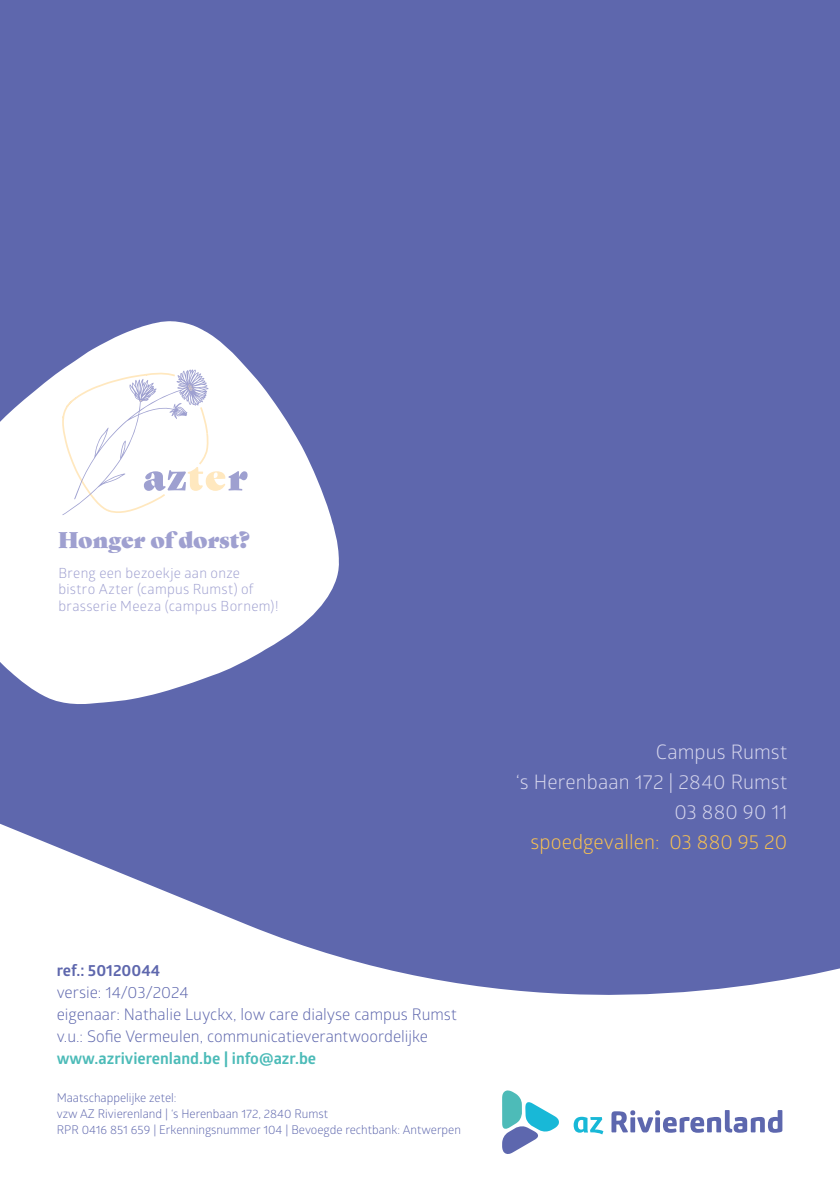
<style>
.page{position:relative;width:840px;height:1191px;background:#fff}
.page>*{position:absolute;margin:0;border:0;box-sizing:border-box;transform-origin:0 0}
.t1{font:22px "Gastromond";letter-spacing:.005em;color:#9fa0d0}
.t2{font:20px/30px "Glober";letter-spacing:.005em;color:#d7d7ed;text-align:right}
.t3{font:20px "Glober";letter-spacing:.005em;color:#fcc44f}
.t4{font:16px/22px "Glober";color:#5e67ad}
.t5{font:700 16px "Glober";color:#4cbbb8}
.t6{font:700 16px "Glober";color:#5e67ad}
.t7{font:14px/16.8px "Glober";letter-spacing:.025em;color:#9fa0d0}
.t8{font:12px/16px "Glober";color:#5e67ad}
</style>
<div class="page">
<div style="left:0;top:0;width:839px;height:1191px;background:#5e67ad"></div>
<svg style="left:0;top:823px;width:839px;height:368px;fill:#fff"></svg>
<svg style="left:502px;top:1090px;width:56px;height:64px"></svg>
<svg style="left:573px;top:1116px;width:30px;height:18px"></svg>
<svg style="left:611px;top:1110px;width:171px;height:22px"></svg>
<svg style="left:0;top:321px;width:339px;height:383px;fill:#fff"></svg>
<svg style="left:61px;top:369px;width:186px;height:146px;background:#f7f7f9"></svg>
<h1 class="t1" style="left:58px;top:523px;width:193px">Honger of dorst?</h1>
<p class="t7" style="left:58px;top:563px;width:221px">Breng een bezoekje aan onze bistro Azter (campus Rumst) of brasserie Meeza (campus Bornem)!</p>
<h3 class="t6" style="left:57px;top:959px;width:105px">ref.: 50120044</h3>
<h3 class="t4" style="left:57px;top:980px;width:401px">versie: 14/03/2024<br>eigenaar: Nathalie Luyckx, low care dialyse campus Rumst v.u.: Sofie Vermeulen, communicatieverantwoordelijke</h3>
<h3 class="t5" style="left:57px;top:1047px;width:261px">www.azrivierenland.be | info@azr.be</h3>
<p class="t8" style="left:57px;top:1089px;width:405px">Maatschappelijke zetel:<br>vzw AZ Rivierenland | ‘s Herenbaan 172, 2840 Rumst<br>RPR 0416 851 659 | Erkenningsnummer 104 | Bevoegde rechtbank: Antwerpen</p>
<h2 class="t2" style="left:515px;top:735px;width:273px">Campus Rumst<br>‘s Herenbaan 172 | 2840 Rumst<br>03 880 90 11</h2>
<h2 class="t3" style="left:530px;top:827px;width:258px">spoedgevallen: 03 880 95 20</h2>
</div>
